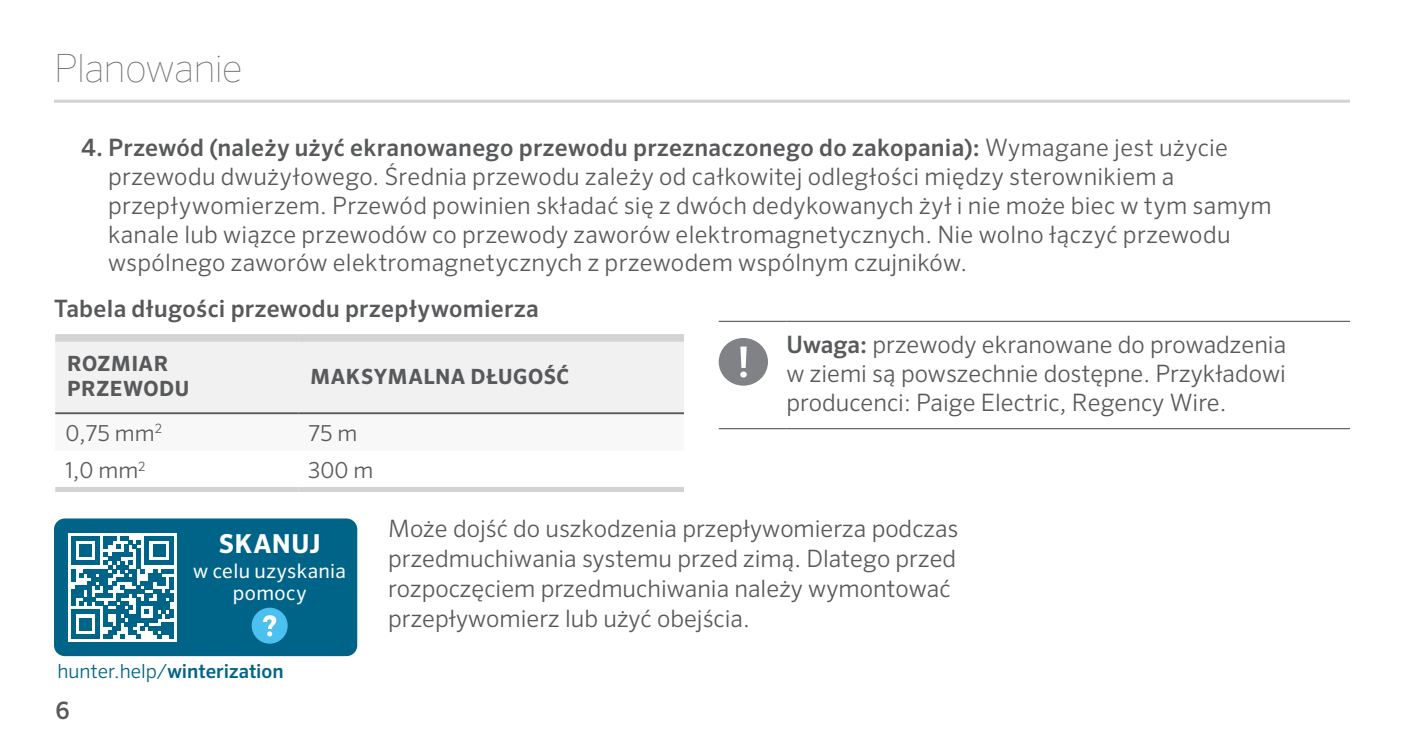
<style>
.page{position:relative;width:1404px;height:756px;background:#fff}
.page>*{position:absolute;margin:0;border:0;box-sizing:border-box;transform-origin:0 0}
.t1{font:100 39px "Sero Pro";letter-spacing:-.01em;color:#696a6d}
.t2{font:700 26.1px "Sero Pro";letter-spacing:.015em;color:#fff}
.t3{font:300 24px/28.8px "Sero Pro";letter-spacing:.005em;color:#58595b}
.t4{font:500 24px "Sero Pro";letter-spacing:.015em;color:#58595b}
.t5{font:300 21.9px "Sero Pro";color:#58595b}
.t6{font:700 21px/25.2px "Sero Pro";letter-spacing:.02em;color:#58595b}
.t7{font:20.1px/22.2px "Sero Pro";letter-spacing:.02em;color:#fff;text-align:center}
.t8{font:500 19.5px "Sero Pro";color:#006488}
.s1{font-weight:500}
.s2{font-weight:300}
</style>
<div class="page">
<hr style="left:54px;top:100px;width:1296px;height:3px;background:#d1d3d4">
<hr style="left:719px;top:321px;width:68px;height:1px;background:#414042">
<hr style="left:787px;top:321px;width:563px;height:1px;background:#414042">
<hr style="left:719px;top:428px;width:68px;height:1px;background:#414042">
<hr style="left:787px;top:428px;width:563px;height:1px;background:#414042">
<div style="left:719px;top:338px;width:49px;height:48px;background:#808285;border-radius:50%"></div>
<svg style="left:740px;top:347px;width:7px;height:31px"></svg>
<div style="left:55px;top:342px;width:629px;height:70px;background:#f1f1f2"></div>
<svg style="left:55px;top:414px;width:629px;height:1px"></svg>
<div style="left:55px;top:334px;width:243px;height:8px;background:#d1d3d4"></div>
<div style="left:298px;top:334px;width:386px;height:8px;background:#d1d3d4"></div>
<hr style="left:55px;top:412px;width:243px;height:2px;background:#58595b">
<hr style="left:298px;top:412px;width:386px;height:2px;background:#58595b">
<div style="left:55px;top:487px;width:243px;height:5px;background:#d1d3d4"></div>
<div style="left:298px;top:487px;width:386px;height:5px;background:#d1d3d4"></div>
<div style="left:54px;top:518px;width:303px;height:138px;background:#006488;border-radius:11px"></div>
<div style="left:68px;top:533px;width:108px;height:109px;background:#fff"></div>
<svg style="left:71px;top:536px;width:102px;height:103px"></svg>
<div style="left:252px;top:608px;width:36px;height:36px;background:#4cc0ef;border-radius:50%"></div>
<svg style="left:263px;top:615px;width:13px;height:21px"></svg>
<h1 class="t1" style="left:54px;top:45px;width:190px">Planowanie</h1>
<p class="t3" style="left:108px;top:133px;width:1165px;text-indent:-27px"><span class="s1">4. Przewód (należy użyć ekranowanego przewodu przeznaczonego do zakopania):</span> Wymagane jest użycie przewodu dwużyłowego. Średnia przewodu zależy od całkowitej odległości między sterownikiem a przepływomierzem. Przewód powinien składać się z dwóch dedykowanych żył i nie może biec w tym samym kanale lub wiązce przewodów co przewody zaworów elektromagnetycznych. Nie wolno łączyć przewodu wspólnego zaworów elektromagnetycznych z przewodem wspólnym czujników.</p>
<p class="t4" style="left:54px;top:294px;width:486px">Tabela długości przewodu przepływomierza</p>
<p class="t6" style="left:67px;top:351px;width:124px">ROZMIAR<br>PRZEWODU</p>
<p class="t6" style="left:310px;top:364px;width:261px">MAKSYMALNA DŁUGOŚĆ</p>
<p class="t5" style="left:65px;top:420px;width:98px">0,75 mm<sup>2</sup></p>
<p class="t5" style="left:308px;top:420px;width:51px">75 m</p>
<p class="t5" style="left:65px;top:457px;width:82px">1,0 mm<sup>2</sup></p>
<p class="t5" style="left:308px;top:457px;width:67px">300 m</p>
<p class="t3" style="left:787px;top:330px;width:501px;text-align:justify"><span class="s1">Uwaga:</span> przewody ekranowane do prowadzenia w ziemi są powszechnie dostępne. Przykładowi producenci: Paige Electric, Regency Wire.</p>
<p class="t2" style="left:219px;top:528px;width:103px">SKANUJ</p>
<p class="t7" style="left:193px;top:559px;width:154px">w celu uzyskania pomocy</p>
<p class="t8" style="left:57px;top:660px;width:228px"><span class="s2">hunter.help/</span>winterization</p>
<p class="t4" style="left:56px;top:696px;width:16px">6</p>
<p class="t3" style="left:388px;top:513px;width:572px;line-height:30px">Może dojść do uszkodzenia przepływomierza podczas przedmuchiwania systemu przed zimą. Dlatego przed rozpoczęciem przedmuchiwania należy wymontować przepływomierz lub użyć obejścia.</p>
</div>
